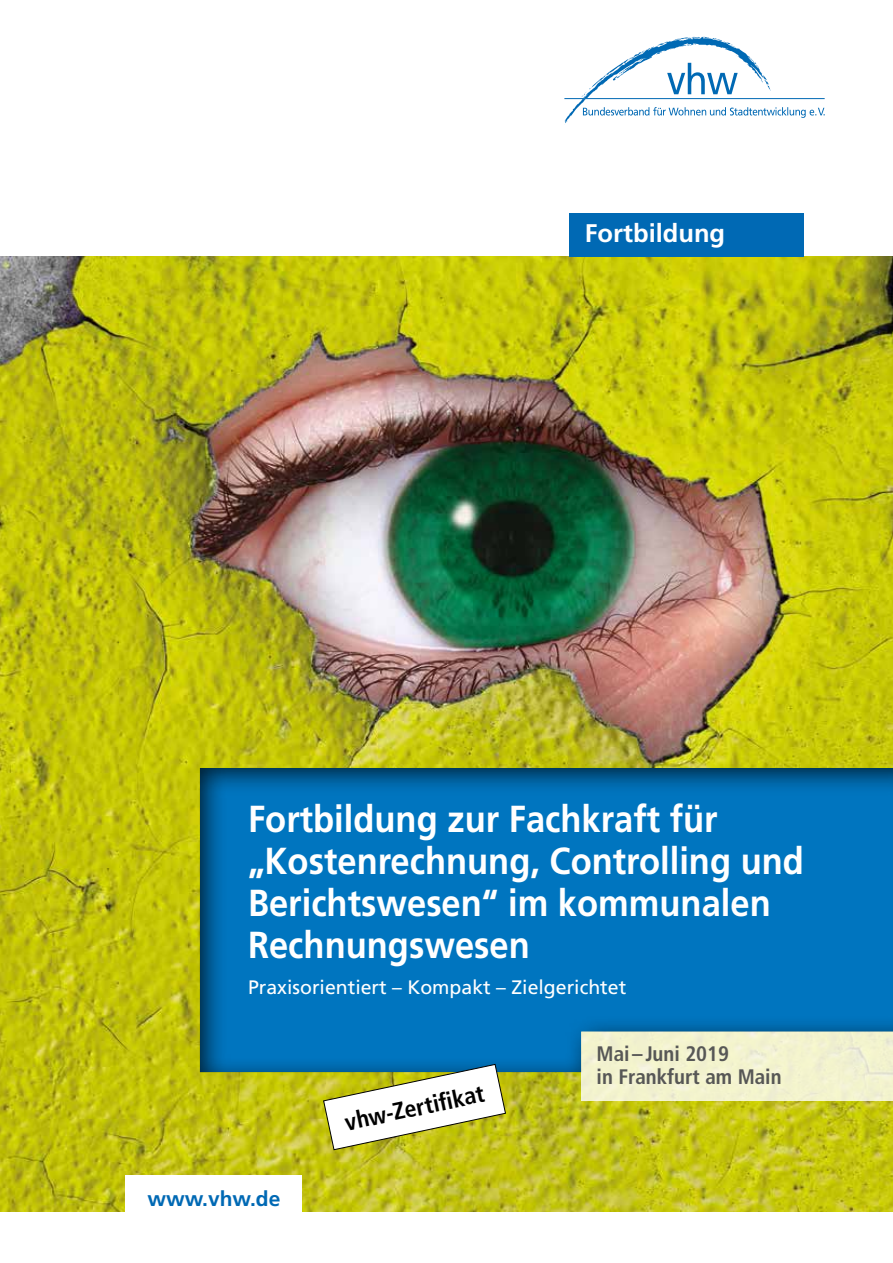
<style>
.page{position:relative;width:893px;height:1263px;background:#fff}
.page>*{position:absolute;margin:0;border:0;box-sizing:border-box;transform-origin:0 0}
.t1{font:700 37.65px/42px "Frutiger";color:#fff;scale:.92 1}
.t2{font:700 25.5px "Frutiger";color:#fff}
.t3{font:700 condensed 24px "Frutiger";color:#000}
.t4{font:700 condensed 21px/23.2px "Frutiger";color:#575756}
.t5{font:700 21px "Frutiger";color:#0069b4}
.t6{font:19.5px "Frutiger";color:#fff}
</style>
<div class="page">
<img style="left:0;top:256px;width:893px;height:955px">
<div style="left:126px;top:1175px;width:176px;height:68px;background:#fff"></div>
<div style="left:569px;top:213px;width:235px;height:43px;background:#0069b4"></div>
<svg style="left:564px;top:37px;width:261px;height:86px"></svg>
<div style="left:581px;top:1030px;width:312px;height:71px;background:#f3f3ce"></div>
<div style="left:188px;top:764px;width:705px;height:309px;background:#000;opacity:.75"></div>
<svg style="left:323px;top:1063px;width:183px;height:87px"></svg>
<p class="t2" style="left:585px;top:218px;width:142px">Fortbildung</p>
<p class="t1" style="left:248px;top:797px;width:606px">Fortbildung zur Fachkraft für „Kostenrechnung, Controlling und<br>Berichtswesen“ im kommunalen<br>Rechnungswesen</p>
<p class="t6" style="left:248px;top:976px;width:380px">Praxisorientiert – Kompakt – Zielgerichtet</p>
<p class="t5" style="left:147px;top:1186px;width:135px">www.vhw.de</p>
<p class="t3" style="left:342px;top:1108px;width:144px;rotate:-12deg">vhw-Zertifi kat</p>
<p class="t4" style="left:597px;top:1042px;width:187px">Mai–Juni 2019<br>in Frankfurt am Main</p>
</div>
